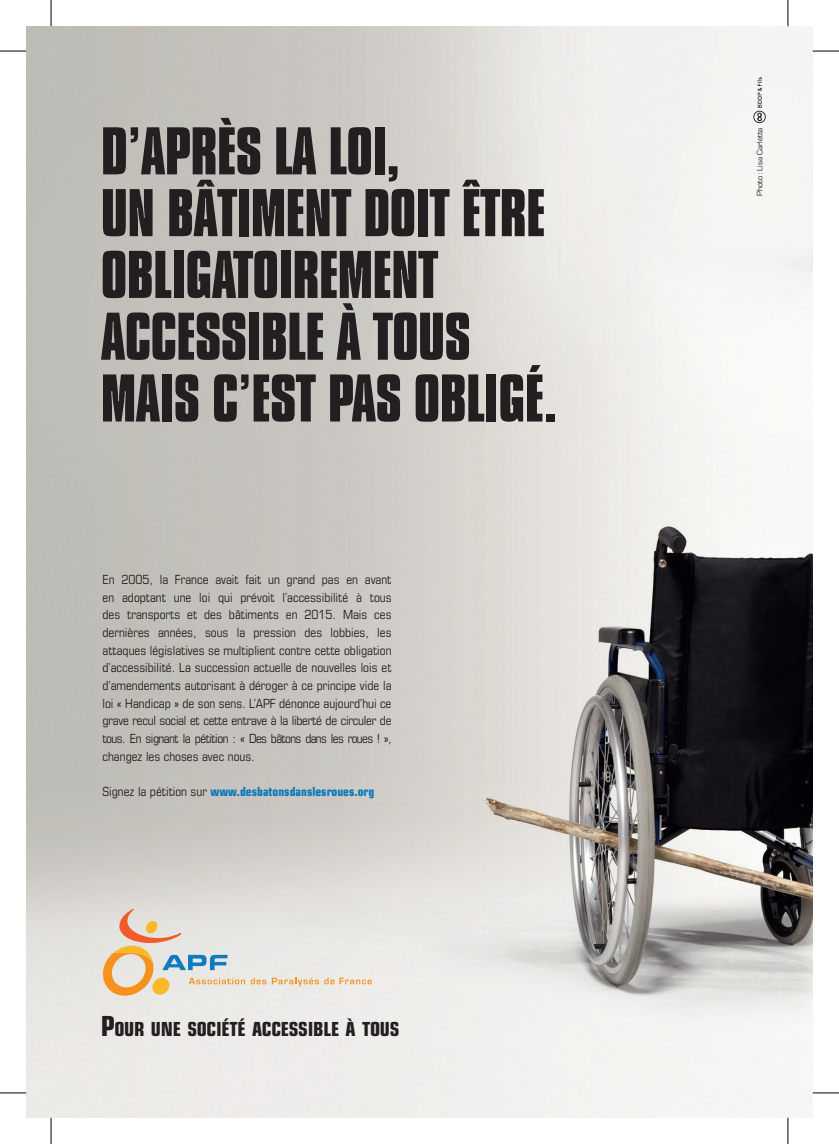
<style>
.page{position:relative;width:839px;height:1144px;background:#fff}
.page>*{position:absolute;margin:0;border:0;box-sizing:border-box;transform-origin:0 0}
.t1{font:700 61.77px/61.8px "Compacta";letter-spacing:-.01em;color:#231f20}
.t2{font:700 condensed 19.43px "Eurostile LT Std";letter-spacing:-.015em;color:#231f20}
.t3{font:condensed 12.6px/17.7px "Eurostile LT Std";letter-spacing:-.04em;color:#231f20;text-align:justify}
.t4{font:700 condensed 12.6px "Eurostile LT Std";color:#0b78ba}
.t5{font:8.22px "Eurostile";color:#231f20}
.s1{font-weight:400;color:#231f20}
.s2{font-size:27.82px}
</style>
<div class="page">
<img style="left:26px;top:26px;width:787px;height:1092px">
<svg style="left:251px;top:978px;width:15px;height:6px"></svg>
<svg style="left:272px;top:978px;width:100px;height:8px"></svg>
<svg style="left:101px;top:909px;width:144px;height:87px;background:#dfd3c2"></svg>
<svg style="left:753px;top:77px;width:13px;height:46px"></svg>
<svg style="left:0;top:51px;width:26px;height:1px"></svg>
<svg style="left:813px;top:51px;width:26px;height:1px"></svg>
<svg style="left:0;top:1092px;width:26px;height:1px"></svg>
<svg style="left:813px;top:1092px;width:26px;height:1px"></svg>
<svg style="left:51px;top:0;width:1px;height:26px"></svg>
<svg style="left:51px;top:1118px;width:1px;height:26px"></svg>
<svg style="left:787px;top:0;width:1px;height:26px"></svg>
<svg style="left:787px;top:1118px;width:1px;height:26px"></svg>
<h1 class="t1" style="left:101px;top:120px;width:457px">D’APRÈS LA LOI,<br>UN BÂTIMENT DOIT ÊTRE<br>OBLIGATOIREMENT<br>ACCESSIBLE À TOUS<br>MAIS C’EST PAS OBLIGÉ.</h1>
<p class="t3" style="left:103px;top:570px;width:290px">En 2005, la France avait fait un grand pas en avant en adoptant une loi qui prévoit l’accessibilité à tous des transports et des bâtiments en 2015. Mais ces dernières années, sous la pression des lobbies, les attaques législatives se multiplient contre cette obligation d’accessibilité. La succession actuelle de nouvelles lois et d’amendements autorisant à déroger à ce principe vide la loi « Handicap » de son sens. L’APF dénonce aujourd’hui ce grave recul social et cette entrave à la liberté de circuler de tous. En signant la pétition : « Des bâtons dans les roues ! », changez les choses avec nous.</p>
<p class="t4" style="left:103px;top:784px;width:273px"><span class="s1">Signez la pétition sur</span> www.desbatonsdanslesroues.org</p>
<h2 class="t2" style="left:101px;top:1017px;width:300px"><span class="s2">P</span>OUR UNE SOCIÉTÉ ACCESSIBLE À TOUS</h2>
<p class="t5" style="left:755px;top:196px;width:70px;rotate:-90deg">Photo : Lisa Carletta</p>
</div>
